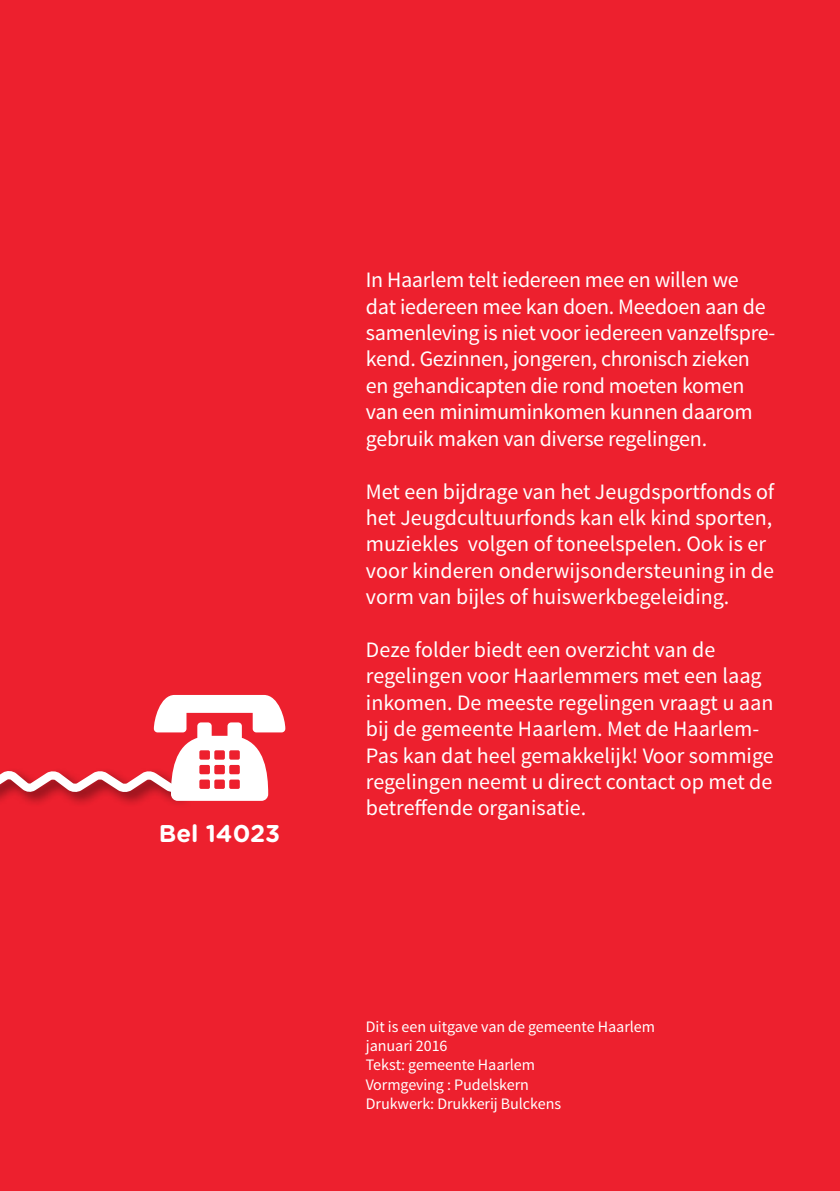
<style>
.page{position:relative;width:840px;height:1191px;background:#fff}
.page>*{position:absolute;margin:0;border:0;box-sizing:border-box;transform-origin:0 0}
.t1{font:700 24.2px "Gotham Rounded";color:#fff}
.t2{font:22px/26.4px "Source Sans Pro";color:#fff}
.t3{font:16px/19.2px "Source Sans Pro";letter-spacing:-.005em;color:#fff}
</style>
<div class="page">
<div style="left:0;top:0;width:839px;height:1191px;background:#ed202e"></div>
<div style="left:0;top:766px;width:196px;height:44px;background:#000;opacity:.5"></div>
<svg style="left:0;top:695px;width:285px;height:106px"></svg>
<p class="t1" style="left:159px;top:815px;width:123px">Bel 14023</p>
<p class="t2" style="left:366px;top:267px;width:411px">In Haarlem telt iedereen mee en willen we<br>dat iedereen mee kan doen. Meedoen aan de samenleving is niet voor iedereen vanzelfspre&shy;kend. Gezinnen, jongeren, chronisch zieken en gehandicapten die rond moeten komen van een minimuminkomen kunnen daarom gebruik maken van diverse regelingen.</p>
<p class="t2" style="left:366px;top:478px;width:410px">Met een bijdrage van het Jeugdsportfonds of het Jeugdcultuurfonds kan elk kind sporten, muziekles volgen of toneelspelen. Ook is er voor kinderen onderwijsondersteuning in de vorm van bijles of huiswerkbegeleiding.</p>
<p class="t2" style="left:366px;top:637px;width:409px">Deze folder biedt een overzicht van de regelingen voor Haarlemmers met een laag inkomen. De meeste regelingen vraagt u aan bij de gemeente Haarlem. Met de Haarlem-Pas kan dat heel gemakkelijk! Voor sommige regelingen neemt u direct contact op met de betreffende organisatie.</p>
<p class="t3" style="left:366px;top:1017px;width:290px">Dit is een uitgave van de gemeente Haarlem januari 2016<br>Tekst: gemeente Haarlem<br>Vormgeving : Pudelskern<br>Drukwerk: Drukkerij Bulckens</p>
</div>
